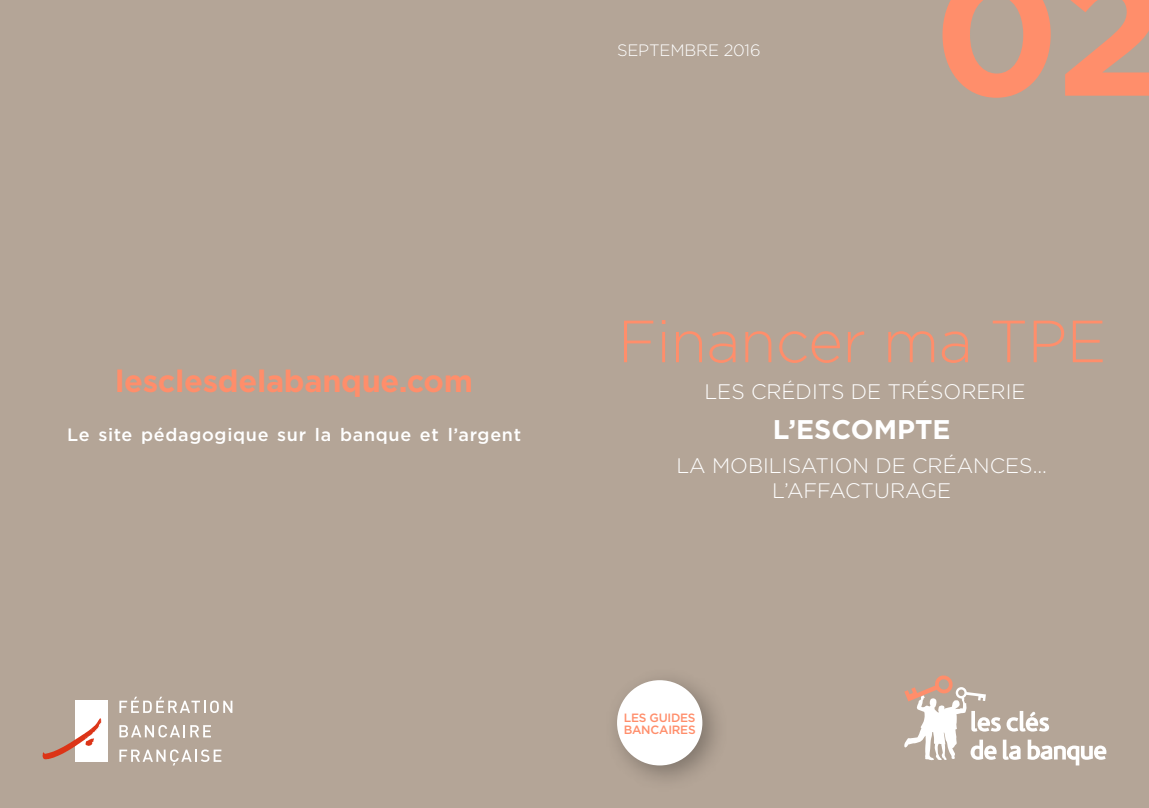
<style>
.page{position:relative;width:1149px;height:808px;background:#fff}
.page>*{position:absolute;margin:0;border:0;box-sizing:border-box;transform-origin:0 0}
.Guide_numéro{font:700 174.3px "Gotham";color:#ff8e6b}
.Texte{font:300 59.4px "Gotham";letter-spacing:-.01em;color:#ff8e6b}
.URL{font:700 30.75px "Gotham";letter-spacing:-.01em;color:#ff8e6b}
.H1_-_Titre{font:700 27px "Gotham";color:#fff}
.H1_-_Titre-2{font:300 21px "Gotham";color:#fff}
.Site_pedago{font:500 18px "Gotham";letter-spacing:.035em;color:#fff}
.date_de_parution{font:300 16.5px "Gotham";letter-spacing:-.01em;color:#fff}
.H3_-_MG{font:500 12px/12px "Gotham";letter-spacing:-.02em;color:#ff8e6b}
</style>
<div class="page">
<div style="left:0;top:0;width:1148px;height:808px;background:#b4a597"></div>
<svg style="left:904px;top:675px;width:202px;height:90px"></svg>
<svg style="left:119px;top:697px;width:113px;height:16px"></svg>
<svg style="left:119px;top:725px;width:92px;height:12px"></svg>
<svg style="left:119px;top:749px;width:102px;height:16px"></svg>
<div style="left:75px;top:700px;width:32px;height:62px;background:#fff"></div>
<svg style="left:42px;top:718px;width:60px;height:41px"></svg>
<div style="left:603px;top:666px;width:126px;height:126px;background:#000;opacity:.3"></div>
<div style="left:617px;top:680px;width:85px;height:85px;background:#fff;border-radius:50%"></div>
<p class="URL" style="left:115px;top:360px;width:359px">lesclesdelabanque.com</p>
<p class="Site_pedago" style="left:67px;top:423px;width:455px">Le site pédagogique sur la banque et l’argent</p>
<p class="date_de_parution" style="left:617px;top:39px;width:145px">SEPTEMBRE 2016</p>
<p class="Guide_numéro" style="left:932px;top:-82px;width:233px">02</p>
<p class="Texte" style="left:617px;top:304px;width:490px">Financer ma TPE</p>
<h1 class="H1_-_Titre-2" style="left:704px;top:378px;width:322px">LES CRÉDITS DE TRÉSORERIE</h1>
<h1 class="H1_-_Titre" style="left:772px;top:411px;width:179px">L’ESCOMPTE</h1>
<h1 class="H1_-_Titre-2" style="left:676px;top:452px;width:372px">LA MOBILISATION DE CRÉANCES...</h1>
<h1 class="H1_-_Titre-2" style="left:772px;top:477px;width:180px">L’AFFACTURAGE</h1>
<h3 class="H3_-_MG" style="left:623px;top:711px;width:73px">LES GUIDES<br>BANCAIRES</h3>
</div>
